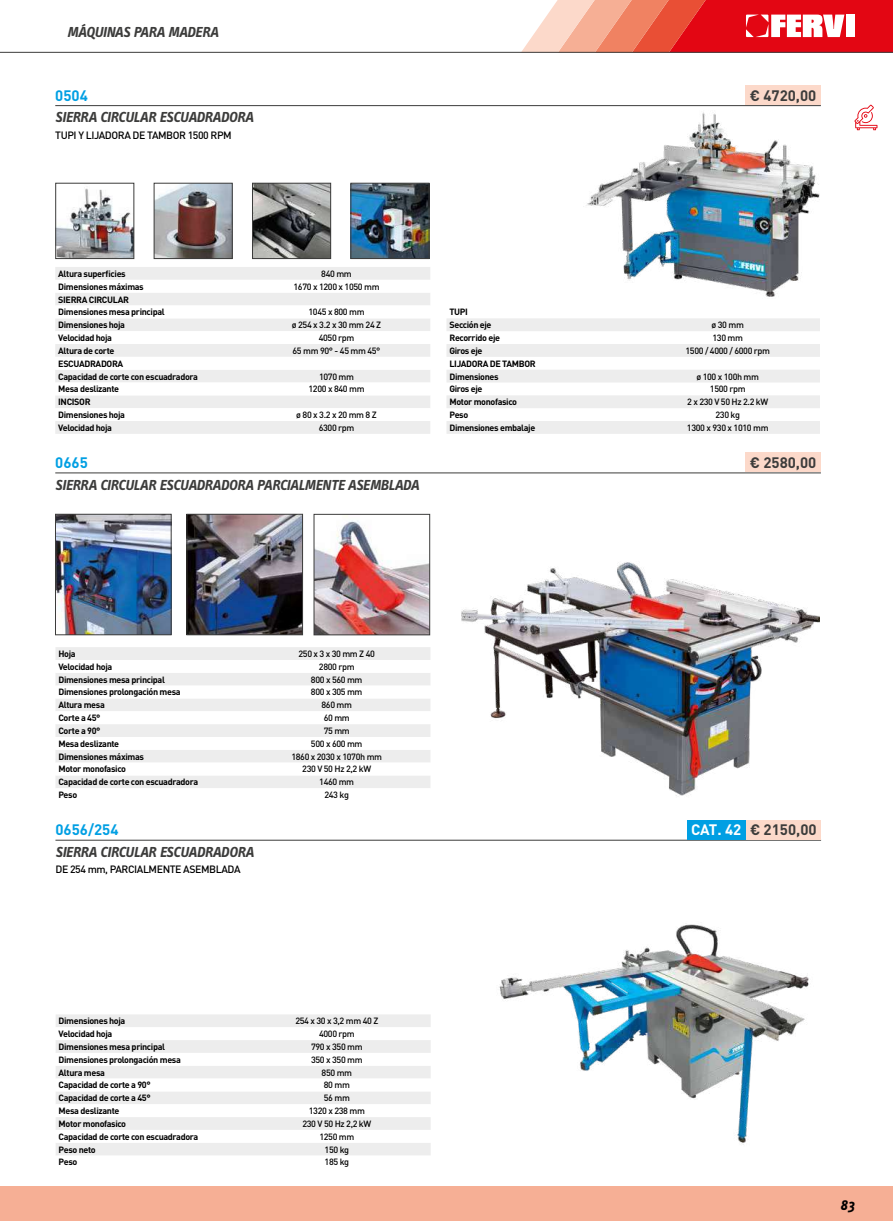
<style>
.page{position:relative;width:893px;height:1221px;background:#fff}
.page>*{position:absolute;margin:0;border:0;box-sizing:border-box;transform-origin:0 0}
.t1{font:italic 700 15px "Info Text Pro";letter-spacing:-.005em;color:#3c3c3b}
.t2{font:700 15px "DIN Pro";color:#3c3c3b}
.t3{font:700 15px "DIN Pro";color:#009fe3}
.t4{font:italic 700 15px "Info Text Pro";color:#000}
.t5{font:500 10.5px "DIN Pro";letter-spacing:-.04em;color:#000}
.t6{font:700 9px/12.8px "DIN Pro";letter-spacing:-.04em;color:#000}
.t7{font:500 9px "DIN Pro";letter-spacing:-.04em;color:#000}
.s1{color:#fff}
</style>
<div class="page">
<img style="left:583px;top:112px;width:237px;height:185px">
<img style="left:461px;top:562px;width:359px;height:234px">
<img style="left:57px;top:516px;width:113px;height:117px">
<div style="left:55px;top:514px;width:117px;height:121px;border:1px solid #3c3c3b"></div>
<img style="left:188px;top:516px;width:113px;height:117px">
<div style="left:186px;top:514px;width:117px;height:121px;border:1px solid #3c3c3b"></div>
<img style="left:316px;top:516px;width:112px;height:117px">
<div style="left:314px;top:514px;width:116px;height:121px;border:1px solid #3c3c3b"></div>
<img style="left:499px;top:924px;width:310px;height:221px">
<div style="left:55px;top:267px;width:375px;height:167px;background:#ededed"></div>
<svg style="left:55px;top:280px;width:375px;height:141px"></svg>
<div style="left:56px;top:647px;width:374px;height:13px;background:#ededed"></div>
<svg style="left:56px;top:673px;width:374px;height:115px;fill:#ededed"></svg>
<svg style="left:447px;top:318px;width:373px;height:116px"></svg>
<div style="left:56px;top:1014px;width:375px;height:13px;background:#ededed"></div>
<svg style="left:56px;top:1040px;width:375px;height:115px;fill:#ededed"></svg>
<img style="left:57px;top:188px;width:75px;height:69px">
<div style="left:55px;top:183px;width:79px;height:76px;border:1px solid #3c3c3b"></div>
<img style="left:254px;top:185px;width:75px;height:72px">
<div style="left:252px;top:183px;width:79px;height:76px;border:1px solid #3c3c3b"></div>
<img style="left:352px;top:185px;width:75px;height:72px">
<div style="left:350px;top:183px;width:79px;height:76px;border:1px solid #3c3c3b"></div>
<img style="left:156px;top:185px;width:75px;height:72px">
<div style="left:154px;top:183px;width:79px;height:76px;border:1px solid #3c3c3b"></div>
<hr style="left:55px;top:839px;width:766px;height:1px;background:#3c3c3b">
<div style="left:0;top:1185px;width:893px;height:35px;background:#f6af95"></div>
<hr style="left:0;top:52px;width:893px;height:1px;background:#3c3c3b">
<svg style="left:521px;top:0;width:372px;height:53px;background:#e95e5a"></svg>
<div style="left:846px;top:15px;width:8px;height:22px;background:#fff"></div>
<hr style="left:55px;top:105px;width:766px;height:1px;background:#3c3c3b">
<div style="left:746px;top:85px;width:75px;height:20px;background:#fcd9ca"></div>
<hr style="left:55px;top:472px;width:766px;height:1px;background:#3c3c3b">
<div style="left:746px;top:452px;width:75px;height:20px;background:#fcd9ca"></div>
<div style="left:746px;top:819px;width:75px;height:20px;background:#fcd9ca"></div>
<div style="left:687px;top:819px;width:59px;height:20px;background:#009fe3"></div>
<svg style="left:854px;top:105px;width:23px;height:25px"></svg>
<h1 class="t1" style="left:67px;top:23px;width:153px">MÁQUINAS PARA MADERA</h1>
<h1 class="t3" style="left:55px;top:85px;width:34px">0504</h1>
<h1 class="t2" style="left:750px;top:85px;width:68px">€ 4720,00</h1>
<h1 class="t1" style="left:55px;top:108px;width:200px">SIERRA CIRCULAR ESCUADRADORA</h1>
<p class="t5" style="left:55px;top:128px;width:178px">TUPI Y LIJADORA DE TAMBOR 1500 RPM</p>
<p class="t6" style="left:58px;top:267px;width:69px">Altura superficies</p>
<p class="t7" style="left:321px;top:267px;width:32px">840 mm</p>
<p class="t6" style="left:58px;top:280px;width:87px">Dimensiones máximas</p>
<p class="t7" style="left:294px;top:280px;width:88px">1670 x 1200 x 1050 mm</p>
<p class="t6" style="left:58px;top:292px;width:108px">SIERRA CIRCULAR<br>Dimensiones mesa principal</p>
<p class="t7" style="left:308px;top:306px;width:58px">1045 x 800 mm</p>
<p class="t6" style="left:58px;top:318px;width:68px">Dimensiones hoja</p>
<p class="t7" style="left:292px;top:319px;width:91px">ø 254 x 3.2 x 30 mm 24 Z</p>
<p class="t6" style="left:58px;top:331px;width:55px">Velocidad hoja</p>
<p class="t7" style="left:319px;top:331px;width:37px">4050 rpm</p>
<p class="t6" style="left:58px;top:344px;width:58px">Altura de corte</p>
<p class="t7" style="left:293px;top:344px;width:90px">65 mm 90° - 45 mm 45°</p>
<p class="t6" style="left:58px;top:356px;width:141px">ESCUADRADORA<br>Capacidad de corte con escuadradora</p>
<p class="t7" style="left:319px;top:370px;width:36px">1070 mm</p>
<p class="t6" style="left:58px;top:382px;width:62px">Mesa deslizante</p>
<p class="t7" style="left:308px;top:383px;width:58px">1200 x 840 mm</p>
<p class="t6" style="left:58px;top:395px;width:68px">INCISOR<br>Dimensiones hoja</p>
<p class="t7" style="left:296px;top:408px;width:82px">ø 80 x 3.2 x 20 mm 8 Z</p>
<p class="t6" style="left:58px;top:421px;width:55px">Velocidad hoja</p>
<p class="t7" style="left:319px;top:421px;width:37px">6300 rpm</p>
<p class="t6" style="left:449px;top:305px;width:44px">TUPI<br>Sección eje</p>
<p class="t7" style="left:712px;top:319px;width:34px">ø 30 mm</p>
<p class="t6" style="left:449px;top:331px;width:52px">Recorrido eje</p>
<p class="t7" style="left:712px;top:331px;width:32px">130 mm</p>
<p class="t6" style="left:449px;top:344px;width:34px">Giros eje</p>
<p class="t7" style="left:685px;top:344px;width:86px">1500 / 4000 / 6000 rpm</p>
<p class="t6" style="left:449px;top:356px;width:88px">LIJADORA DE TAMBOR<br>Dimensiones</p>
<p class="t7" style="left:696px;top:370px;width:64px">ø 100 x 100h mm</p>
<p class="t6" style="left:449px;top:382px;width:34px">Giros eje</p>
<p class="t7" style="left:710px;top:383px;width:37px">1500 rpm</p>
<p class="t6" style="left:449px;top:395px;width:69px">Motor monofasico</p>
<p class="t7" style="left:687px;top:396px;width:83px">2 x 230 V 50 Hz 2.2 kW</p>
<p class="t6" style="left:449px;top:408px;width:20px">Peso</p>
<p class="t7" style="left:715px;top:408px;width:26px">230 kg</p>
<p class="t6" style="left:449px;top:421px;width:87px">Dimensiones embalaje</p>
<p class="t7" style="left:687px;top:421px;width:83px">1300 x 930 x 1010 mm</p>
<h1 class="t3" style="left:55px;top:452px;width:34px">0665</h1>
<h1 class="t2" style="left:750px;top:452px;width:68px">€ 2580,00</h1>
<h1 class="t1" style="left:55px;top:475px;width:365px">SIERRA CIRCULAR ESCUADRADORA PARCIALMENTE ASEMBLADA</h1>
<p class="t6" style="left:58px;top:647px;width:19px">Hoja</p>
<p class="t7" style="left:298px;top:647px;width:78px">250 x 3 x 30 mm Z 40</p>
<p class="t6" style="left:58px;top:659px;width:55px">Velocidad hoja</p>
<p class="t7" style="left:319px;top:660px;width:37px">2800 rpm</p>
<p class="t6" style="left:58px;top:672px;width:108px">Dimensiones mesa principal</p>
<p class="t7" style="left:311px;top:673px;width:53px">800 x 560 mm</p>
<p class="t6" style="left:58px;top:685px;width:124px">Dimensiones prolongación mesa</p>
<p class="t7" style="left:311px;top:686px;width:53px">800 x 305 mm</p>
<p class="t6" style="left:58px;top:698px;width:48px">Altura mesa</p>
<p class="t7" style="left:321px;top:699px;width:32px">860 mm</p>
<p class="t6" style="left:58px;top:711px;width:44px">Corte a 45°</p>
<p class="t7" style="left:324px;top:711px;width:28px">60 mm</p>
<p class="t6" style="left:58px;top:724px;width:44px">Corte a 90°</p>
<p class="t7" style="left:324px;top:724px;width:28px">75 mm</p>
<p class="t6" style="left:58px;top:736px;width:62px">Mesa deslizante</p>
<p class="t7" style="left:311px;top:737px;width:53px">500 x 600 mm</p>
<p class="t6" style="left:58px;top:749px;width:87px">Dimensiones máximas</p>
<p class="t7" style="left:291px;top:750px;width:92px">1860 x 2030 x 1070h mm</p>
<p class="t6" style="left:58px;top:762px;width:69px">Motor monofasico</p>
<p class="t7" style="left:302px;top:763px;width:70px">230 V 50 Hz 2,2 kW</p>
<p class="t6" style="left:58px;top:775px;width:141px">Capacidad de corte con escuadradora</p>
<p class="t7" style="left:319px;top:775px;width:36px">1460 mm</p>
<p class="t6" style="left:58px;top:788px;width:20px">Peso</p>
<p class="t7" style="left:324px;top:788px;width:26px">243 kg</p>
<h1 class="t3" style="left:55px;top:819px;width:65px">0656/254</h1>
<h1 class="t2" style="left:691px;top:819px;width:127px"><span class="s1">CAT. 42</span> € 2150,00</h1>
<h1 class="t1" style="left:55px;top:842px;width:200px">SIERRA CIRCULAR ESCUADRADORA</h1>
<p class="t5" style="left:55px;top:862px;width:187px">DE 254 mm, PARCIALMENTE ASEMBLADA</p>
<p class="t6" style="left:59px;top:1014px;width:68px">Dimensiones hoja</p>
<p class="t7" style="left:295px;top:1014px;width:84px">254 x 30 x 3,2 mm 40 Z</p>
<p class="t6" style="left:59px;top:1027px;width:55px">Velocidad hoja</p>
<p class="t7" style="left:319px;top:1027px;width:37px">4000 rpm</p>
<p class="t6" style="left:59px;top:1039px;width:108px">Dimensiones mesa principal</p>
<p class="t7" style="left:311px;top:1040px;width:53px">790 x 350 mm</p>
<p class="t6" style="left:59px;top:1052px;width:124px">Dimensiones prolongación mesa</p>
<p class="t7" style="left:311px;top:1053px;width:53px">350 x 350 mm</p>
<p class="t6" style="left:59px;top:1065px;width:48px">Altura mesa</p>
<p class="t7" style="left:322px;top:1066px;width:32px">850 mm</p>
<p class="t6" style="left:59px;top:1078px;width:94px">Capacidad de corte a 90°</p>
<p class="t7" style="left:324px;top:1078px;width:28px">80 mm</p>
<p class="t6" style="left:59px;top:1091px;width:94px">Capacidad de corte a 45°</p>
<p class="t7" style="left:324px;top:1091px;width:28px">56 mm</p>
<p class="t6" style="left:59px;top:1103px;width:62px">Mesa deslizante</p>
<p class="t7" style="left:309px;top:1104px;width:58px">1320 x 238 mm</p>
<p class="t6" style="left:59px;top:1116px;width:69px">Motor monofasico</p>
<p class="t7" style="left:302px;top:1117px;width:70px">230 V 50 Hz 2,2 kW</p>
<p class="t6" style="left:59px;top:1129px;width:141px">Capacidad de corte con escuadradora</p>
<p class="t7" style="left:319px;top:1130px;width:36px">1250 mm</p>
<p class="t6" style="left:59px;top:1142px;width:39px">Peso neto</p>
<p class="t7" style="left:325px;top:1143px;width:26px">150 kg</p>
<p class="t6" style="left:59px;top:1155px;width:20px">Peso</p>
<p class="t7" style="left:325px;top:1155px;width:26px">185 kg</p>
<h1 class="t4" style="left:840px;top:1195px;width:16px">83</h1>
</div>
